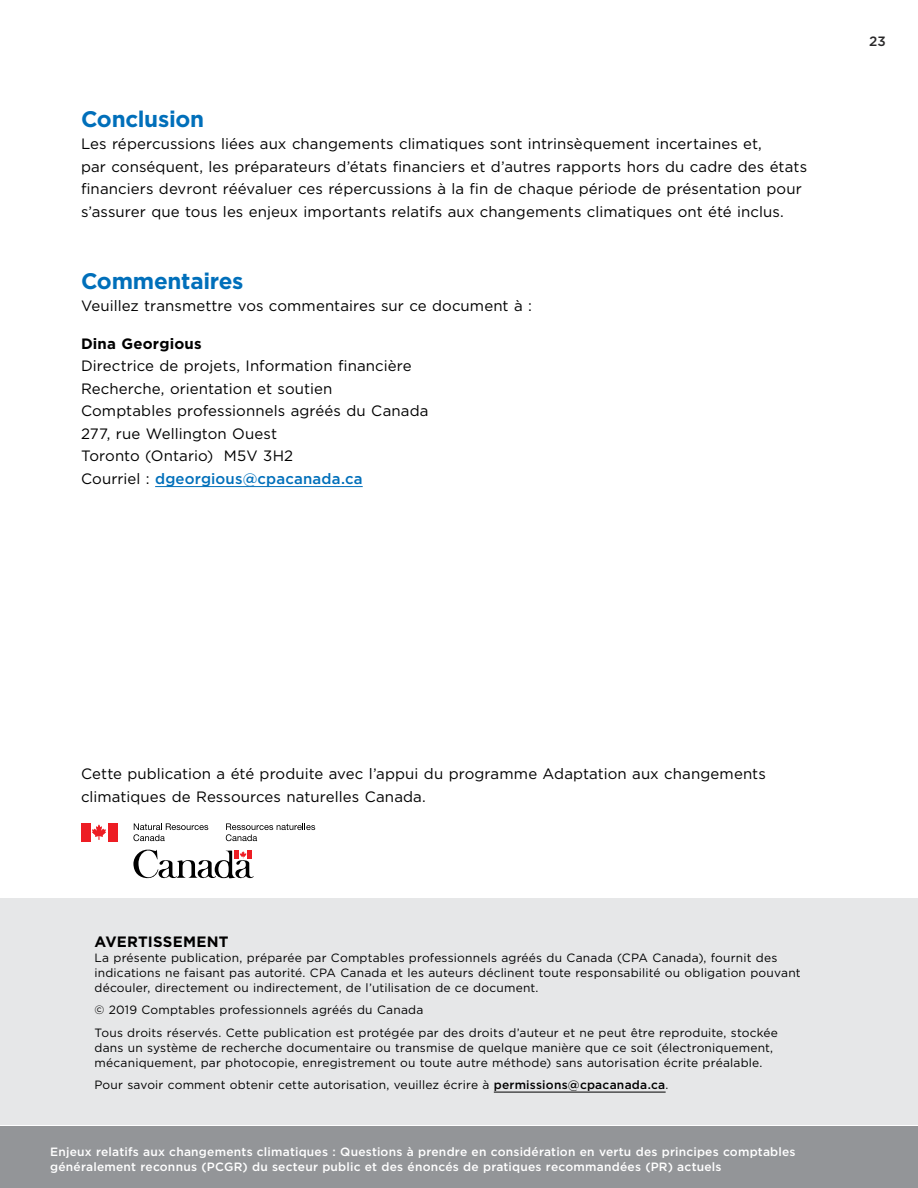
<style>
.page{position:relative;width:918px;height:1188px;background:#fff}
.page>*{position:absolute;margin:0;border:0;box-sizing:border-box;transform-origin:0 0}
.t1{font:700 22.5px "Gotham";letter-spacing:-.015em;color:#006fba}
.t2{font:15px/22.5px "Gotham";letter-spacing:.005em;color:#000}
.t3{font:700 15px "Gotham";letter-spacing:.01em;color:#000}
.t4{font:500 13.5px "Gotham";color:#292829}
.t5{font:12px/15px "Gotham";letter-spacing:.015em;color:#000}
.t6{font:500 12px/15px "Gotham";letter-spacing:.02em;color:#fff}
.s1{font-weight:500;color:#006fba}
.s2{font-weight:500}
</style>
<div class="page">
<hr style="left:155px;top:486px;width:208px;height:1px;background:#006fba">
<div style="left:0;top:898px;width:918px;height:227px;background:#e6e7e8"></div>
<hr style="left:494px;top:1092px;width:172px;height:1px;background:#000">
<div style="left:81px;top:823px;width:9px;height:18px;background:#ed1d24"></div>
<svg style="left:92px;top:824px;width:14px;height:16px"></svg>
<div style="left:108px;top:823px;width:9px;height:18px;background:#ed1d24"></div>
<svg style="left:133px;top:823px;width:182px;height:56px"></svg>
<div style="left:0;top:1126px;width:918px;height:62px;background:#939598"></div>
<h1 class="t1" style="left:81px;top:106px;width:125px">Conclusion</h1>
<p class="t2" style="left:81px;top:132px;width:728px">Les répercussions liées aux changements climatiques sont intrinsèquement incertaines et,<br>par conséquent, les préparateurs d’états financiers et d’autres rapports hors du cadre des états financiers devront réévaluer ces répercussions à la fin de chaque période de présentation pour s’assurer que tous les enjeux importants relatifs aux changements climatiques ont été inclus.</p>
<h1 class="t1" style="left:81px;top:268px;width:164px">Commentaires</h1>
<p class="t2" style="left:81px;top:294px;width:453px">Veuillez transmettre vos commentaires sur ce document à :</p>
<p class="t3" style="left:81px;top:335px;width:122px">Dina Georgious</p>
<p class="t2" style="left:81px;top:354px;width:349px">Directrice de projets, Information financière Recherche, orientation et soutien<br>Comptables professionnels agréés du Canada 277, rue Wellington Ouest<br>Toronto (Ontario) M5V 3H2<br>Courriel : <span class="s1">dgeorgious@cpacanada.ca</span></p>
<p class="t4" style="left:869px;top:34px;width:18px">23</p>
<p class="t2" style="left:81px;top:762px;width:687px">Cette publication a été produite avec l’appui du programme Adaptation aux changements climatiques de Ressources naturelles Canada.</p>
<p class="t3" style="left:94px;top:933px;width:135px">AVERTISSEMENT</p>
<p class="t5" style="left:94px;top:950px;width:708px">La présente publication, préparée par Comptables professionnels agréés du Canada (CPA Canada), fournit des indications ne faisant pas autorité. CPA Canada et les auteurs déclinent toute responsabilité ou obligation pouvant découler, directement ou indirectement, de l’utilisation de ce document.</p>
<p class="t5" style="left:94px;top:998px;width:685px;line-height:22.5px">© 2019 Comptables professionnels agréés du Canada<br>Tous droits réservés. Cette publication est protégée par des droits d’auteur et ne peut être reproduite, stockée</p>
<p class="t5" style="left:94px;top:1040px;width:680px">dans un système de recherche documentaire ou transmise de quelque manière que ce soit (électroniquement, mécaniquement, par photocopie, enregistrement ou toute autre méthode) sans autorisation écrite préalable.</p>
<p class="t5" style="left:94px;top:1077px;width:576px">Pour savoir comment obtenir cette autorisation, veuillez écrire à <span class="s2">permissions@cpacanada.ca</span>.</p>
<p class="t6" style="left:50px;top:1144px;width:747px">Enjeux relatifs aux changements climatiques : Questions à prendre en considération en vertu des principes comptables généralement reconnus (PCGR) du secteur public et des énoncés de pratiques recommandées (PR) actuels</p>
</div>
